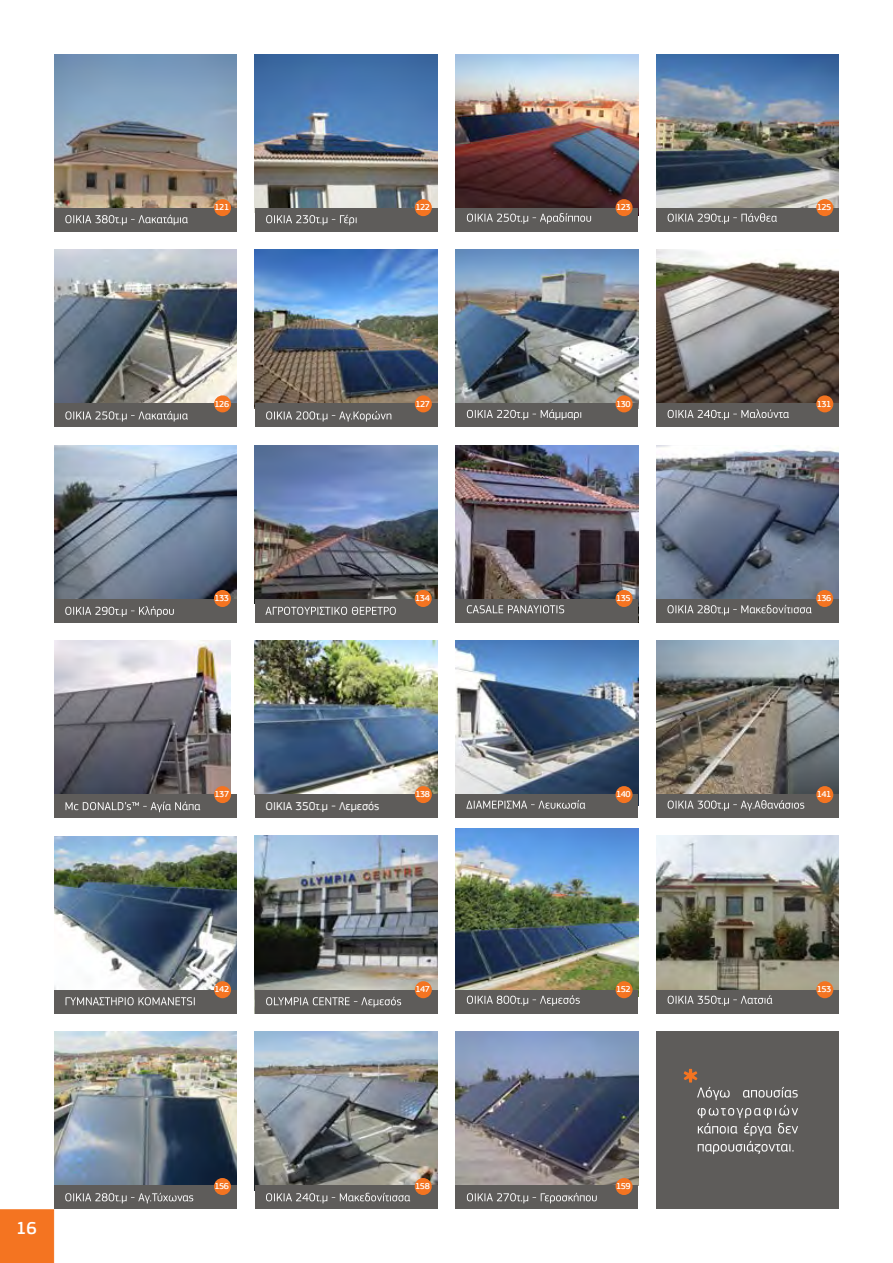
<style>
.page{position:relative;width:893px;height:1263px;background:#fff}
.page>*{position:absolute;margin:0;border:0;box-sizing:border-box;transform-origin:0 0}
.t1{font:500 18px "PF Square Sans Pro";color:#fff}
.t2{font:12px "PF Square Sans Pro";color:#fff}
.t3{font:500 9px "PF Square Sans Pro";letter-spacing:-.05em;color:#fff}
</style>
<div class="page">
<div style="left:0;top:1209px;width:54px;height:54px;background:#f47421"></div>
<img style="left:54px;top:54px;width:183px;height:154px">
<img style="left:255px;top:54px;width:182px;height:154px">
<img style="left:455px;top:54px;width:183px;height:154px">
<img style="left:656px;top:54px;width:183px;height:154px">
<img style="left:54px;top:249px;width:183px;height:155px">
<img style="left:255px;top:249px;width:182px;height:155px">
<img style="left:455px;top:249px;width:183px;height:155px">
<img style="left:656px;top:249px;width:183px;height:155px">
<img style="left:54px;top:445px;width:183px;height:154px">
<img style="left:255px;top:445px;width:182px;height:154px">
<img style="left:455px;top:445px;width:183px;height:154px">
<img style="left:656px;top:445px;width:183px;height:154px">
<img style="left:54px;top:640px;width:177px;height:155px">
<img style="left:255px;top:640px;width:182px;height:155px">
<img style="left:455px;top:640px;width:183px;height:155px">
<img style="left:656px;top:640px;width:183px;height:155px">
<img style="left:54px;top:836px;width:183px;height:154px">
<img style="left:255px;top:836px;width:182px;height:154px">
<img style="left:455px;top:828px;width:183px;height:162px">
<img style="left:656px;top:836px;width:183px;height:154px">
<div style="left:54px;top:208px;width:183px;height:23px;background:#5e5c5a"></div>
<div style="left:255px;top:208px;width:182px;height:23px;background:#5e5c5a"></div>
<div style="left:455px;top:208px;width:183px;height:23px;background:#5e5c5a"></div>
<div style="left:656px;top:208px;width:183px;height:23px;background:#5e5c5a"></div>
<div style="left:54px;top:404px;width:183px;height:23px;background:#5e5c5a"></div>
<div style="left:255px;top:404px;width:182px;height:23px;background:#5e5c5a"></div>
<div style="left:455px;top:404px;width:183px;height:23px;background:#5e5c5a"></div>
<div style="left:656px;top:404px;width:183px;height:23px;background:#5e5c5a"></div>
<div style="left:54px;top:599px;width:183px;height:23px;background:#5e5c5a"></div>
<div style="left:255px;top:599px;width:182px;height:23px;background:#5e5c5a"></div>
<div style="left:455px;top:599px;width:183px;height:23px;background:#5e5c5a"></div>
<div style="left:656px;top:599px;width:183px;height:23px;background:#5e5c5a"></div>
<div style="left:54px;top:795px;width:183px;height:23px;background:#5e5c5a"></div>
<div style="left:255px;top:795px;width:182px;height:23px;background:#5e5c5a"></div>
<div style="left:455px;top:795px;width:183px;height:23px;background:#5e5c5a"></div>
<div style="left:656px;top:795px;width:183px;height:23px;background:#5e5c5a"></div>
<div style="left:54px;top:990px;width:183px;height:23px;background:#5e5c5a"></div>
<div style="left:255px;top:990px;width:182px;height:23px;background:#5e5c5a"></div>
<div style="left:455px;top:990px;width:183px;height:23px;background:#5e5c5a"></div>
<div style="left:656px;top:990px;width:183px;height:23px;background:#5e5c5a"></div>
<svg style="left:65px;top:215px;width:123px;height:10px"></svg>
<div style="left:214px;top:199px;width:17px;height:17px;background:#f47421;border-radius:50%"></div>
<svg style="left:266px;top:215px;width:91px;height:10px"></svg>
<div style="left:415px;top:199px;width:17px;height:17px;background:#f47421;border-radius:50%"></div>
<svg style="left:467px;top:213px;width:124px;height:11px"></svg>
<div style="left:616px;top:199px;width:17px;height:17px;background:#f47421;border-radius:50%"></div>
<svg style="left:668px;top:213px;width:109px;height:11px"></svg>
<div style="left:816px;top:199px;width:17px;height:17px;background:#f47421;border-radius:50%"></div>
<svg style="left:65px;top:411px;width:123px;height:11px"></svg>
<div style="left:214px;top:395px;width:17px;height:17px;background:#f47421;border-radius:50%"></div>
<svg style="left:266px;top:411px;width:125px;height:11px"></svg>
<div style="left:415px;top:395px;width:17px;height:17px;background:#f47421;border-radius:50%"></div>
<svg style="left:467px;top:409px;width:114px;height:11px"></svg>
<div style="left:616px;top:395px;width:17px;height:17px;background:#f47421;border-radius:50%"></div>
<svg style="left:668px;top:409px;width:121px;height:11px"></svg>
<div style="left:816px;top:395px;width:17px;height:17px;background:#f47421;border-radius:50%"></div>
<svg style="left:65px;top:606px;width:109px;height:11px"></svg>
<div style="left:214px;top:590px;width:17px;height:17px;background:#f47421;border-radius:50%"></div>
<svg style="left:265px;top:607px;width:131px;height:8px"></svg>
<div style="left:415px;top:590px;width:17px;height:17px;background:#f47421;border-radius:50%"></div>
<svg style="left:467px;top:605px;width:97px;height:8px"></svg>
<svg style="left:667px;top:605px;width:145px;height:10px"></svg>
<div style="left:816px;top:590px;width:17px;height:17px;background:#f47421;border-radius:50%"></div>
<svg style="left:66px;top:801px;width:134px;height:11px"></svg>
<div style="left:214px;top:786px;width:17px;height:17px;background:#f47421;border-radius:50%"></div>
<svg style="left:466px;top:800px;width:119px;height:9px"></svg>
<div style="left:616px;top:786px;width:17px;height:17px;background:#f47421;border-radius:50%"></div>
<svg style="left:668px;top:800px;width:136px;height:11px"></svg>
<div style="left:816px;top:786px;width:17px;height:17px;background:#f47421;border-radius:50%"></div>
<svg style="left:66px;top:997px;width:129px;height:8px"></svg>
<div style="left:214px;top:981px;width:17px;height:17px;background:#f47421;border-radius:50%"></div>
<svg style="left:266px;top:997px;width:135px;height:10px"></svg>
<div style="left:415px;top:981px;width:17px;height:17px;background:#f47421;border-radius:50%"></div>
<svg style="left:467px;top:995px;width:113px;height:11px"></svg>
<div style="left:616px;top:981px;width:17px;height:17px;background:#f47421;border-radius:50%"></div>
<svg style="left:668px;top:995px;width:104px;height:11px"></svg>
<div style="left:816px;top:981px;width:17px;height:17px;background:#f47421;border-radius:50%"></div>
<img style="left:54px;top:1031px;width:183px;height:155px">
<img style="left:255px;top:1031px;width:182px;height:155px">
<div style="left:54px;top:1186px;width:183px;height:23px;background:#5e5c5a"></div>
<div style="left:255px;top:1186px;width:182px;height:23px;background:#5e5c5a"></div>
<svg style="left:65px;top:1193px;width:128px;height:10px"></svg>
<div style="left:214px;top:1178px;width:17px;height:17px;background:#f47421;border-radius:50%"></div>
<svg style="left:266px;top:1193px;width:144px;height:10px"></svg>
<div style="left:415px;top:1178px;width:17px;height:17px;background:#f47421;border-radius:50%"></div>
<div style="left:415px;top:786px;width:17px;height:17px;background:#f47421;border-radius:50%"></div>
<div style="left:616px;top:590px;width:17px;height:17px;background:#f47421;border-radius:50%"></div>
<img style="left:456px;top:1031px;width:182px;height:155px">
<div style="left:456px;top:1186px;width:182px;height:23px;background:#5e5c5a"></div>
<svg style="left:467px;top:1193px;width:130px;height:10px"></svg>
<div style="left:616px;top:1178px;width:17px;height:17px;background:#f47421;border-radius:50%"></div>
<div style="left:656px;top:1031px;width:183px;height:178px;background:#5e5c5a"></div>
<svg style="left:684px;top:1069px;width:114px;height:85px"></svg>
<h1 class="t1" style="left:16px;top:1217px;width:22px">16</h1>
<p class="t3" style="left:215px;top:202px;width:16px">121</p>
<p class="t3" style="left:415px;top:202px;width:16px">122</p>
<p class="t3" style="left:616px;top:202px;width:16px">123</p>
<p class="t3" style="left:817px;top:202px;width:16px">125</p>
<p class="t3" style="left:215px;top:398px;width:16px">126</p>
<p class="t3" style="left:415px;top:398px;width:16px">127</p>
<p class="t3" style="left:616px;top:398px;width:16px">130</p>
<p class="t3" style="left:817px;top:398px;width:16px">131</p>
<p class="t3" style="left:214px;top:593px;width:16px">133</p>
<p class="t3" style="left:415px;top:593px;width:16px">134</p>
<p class="t3" style="left:817px;top:593px;width:16px">136</p>
<p class="t3" style="left:616px;top:593px;width:16px">135</p>
<p class="t3" style="left:215px;top:789px;width:16px">137</p>
<p class="t3" style="left:616px;top:789px;width:16px">140</p>
<p class="t3" style="left:817px;top:789px;width:16px">141</p>
<p class="t3" style="left:415px;top:789px;width:16px">138</p>
<h2 class="t2" style="left:265px;top:799px;width:116px">ΟΙΚΙΑ 350τ.μ - Λεμεσός</h2>
<p class="t3" style="left:215px;top:984px;width:16px">142</p>
<p class="t3" style="left:415px;top:984px;width:16px">147</p>
<p class="t3" style="left:616px;top:984px;width:16px">152</p>
<p class="t3" style="left:817px;top:984px;width:16px">153</p>
<p class="t3" style="left:214px;top:1181px;width:16px">156</p>
<p class="t3" style="left:415px;top:1181px;width:16px">158</p>
<p class="t3" style="left:616px;top:1181px;width:16px">159</p>
</div>
